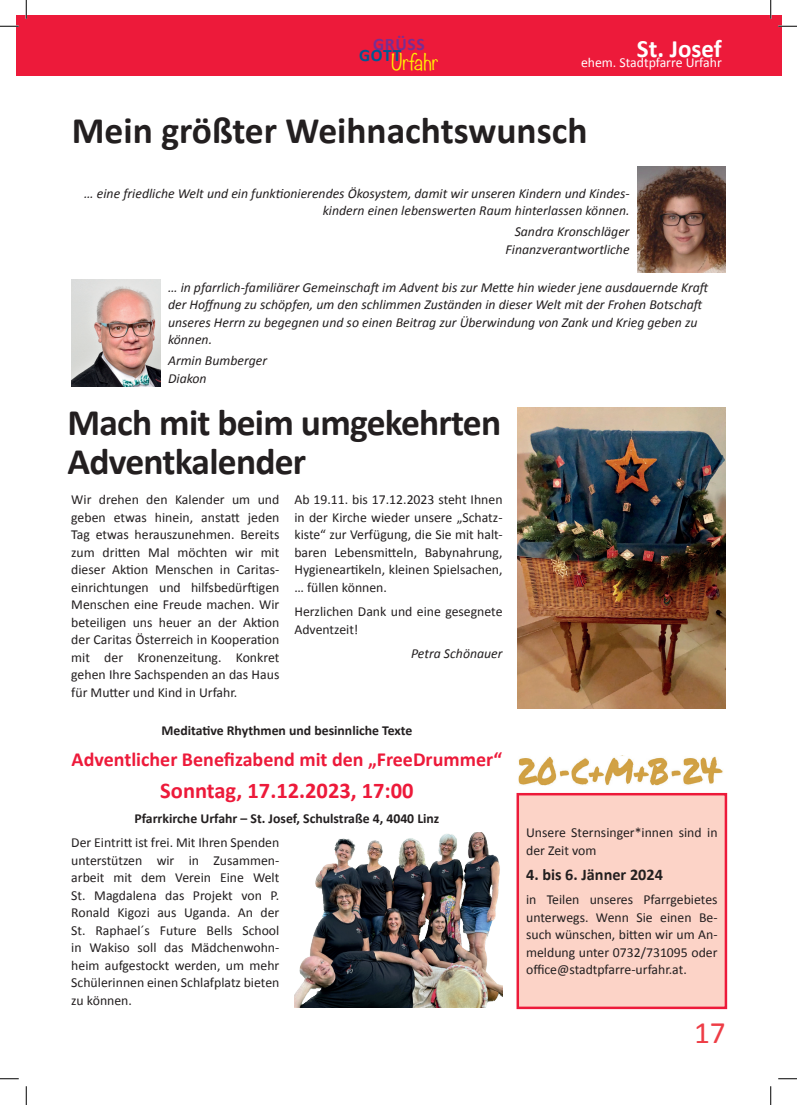
<style>
.page{position:relative;width:797px;height:1105px;background:#fff}
.page>*{position:absolute;margin:0;border:0;box-sizing:border-box;transform-origin:0 0}
.t1{font:700 37.5px/38.8px "Calibri";letter-spacing:-.02em;color:#231f20}
.t2{font:700 37.5px "Calibri";color:#231f20}
.t3{font:31.25px "Calibri";color:#ee3d46}
.t4{font:700 25px "Calibri";color:#fff}
.t5{font:700 22.5px "Calibri";color:#ed1a3a}
.t6{font:700 20px "Calibri";color:#ed1a3a}
.t7{font:300 20px "Noteworthy";color:#fff101}
.t8{font:700 17.5px "Calibri";letter-spacing:.04em;color:#792e92}
.t9{font:700 16.25px "Calibri";color:#231f20}
.t10{font:13.75px/17.5px "Calibri";color:#231f20;text-align:justify}
.t11{font:italic 13.75px/17.5px "Calibri";color:#231f20;text-align:right}
.t12{font:700 13.75px "Calibri";color:#231f20}
.t13{font:13.75px "Calibri";color:#fff}
</style>
<div class="page">
<div style="left:16px;top:16px;width:765px;height:60px;background:#ed1a3a"></div>
<img style="left:517px;top:407px;width:209px;height:301px">
<div style="left:518px;top:794px;width:208px;height:214px;background:#fcd3c7"></div>
<div style="left:516px;top:793px;width:211px;height:216px;border:2px solid #ed1a3a"></div>
<img style="left:294px;top:833px;width:208px;height:175px">
<img style="left:637px;top:166px;width:88px;height:106px">
<img style="left:71px;top:280px;width:89px;height:106px">
<img style="left:518px;top:755px;width:205px;height:31px">
<svg style="left:0;top:25px;width:19px;height:2px"></svg>
<svg style="left:778px;top:25px;width:19px;height:2px"></svg>
<svg style="left:0;top:1078px;width:19px;height:1px"></svg>
<svg style="left:778px;top:1078px;width:19px;height:1px"></svg>
<svg style="left:25px;top:0;width:2px;height:19px"></svg>
<svg style="left:25px;top:1086px;width:2px;height:19px"></svg>
<svg style="left:770px;top:0;width:1px;height:19px"></svg>
<svg style="left:770px;top:1086px;width:1px;height:19px"></svg>
<p class="t8" style="left:373px;top:33px;width:53px">GRÜSS</p>
<h3 class="t7" style="left:359px;top:44px;width:81px"><sup>GOTT</sup>Urfahr</h3>
<p class="t13" style="left:581px;top:54px;width:142px">ehem. Stadtpfarre Urfahr</p>
<h3 class="t4" style="left:637px;top:32px;width:86px">St. Josef</h3>
<h1 class="t2" style="left:72px;top:107px;width:517px">Mein größter Weihnachtswunsch</h1>
<p class="t11" style="left:84px;top:184px;width:547px">… eine friedliche Welt und ein funktionierendes Ökosystem, damit wir unseren Kindern und Kindes&shy;kindern einen lebenswerten Raum hinterlassen können.</p>
<p class="t11" style="left:505px;top:222px;width:125px">Sandra Kronschläger<br>Finanzverantwortliche</p>
<p class="t11" style="left:168px;top:278px;width:543px;text-align:left">… in pfarrlich-familiärer Gemeinschaft im Advent bis zur Mette hin wieder jene ausdauernde Kraft der Hoffnung zu schöpfen, um den schlimmen Zuständen in dieser Welt mit der Frohen Botschaft unseres Herrn zu begegnen und so einen Beitrag zur Überwindung von Zank und Krieg geben zu können.</p>
<p class="t11" style="left:168px;top:351px;width:101px;text-align:left">Armin Bumberger<br>Diakon</p>
<h1 class="t1" style="left:67px;top:403px;width:435px">Mach mit beim umgekehrten<br>Adventkalender</h1>
<p class="t10" style="left:294px;top:491px;width:210px">Ab 19.11. bis 17.12.2023 steht Ihnen in der Kirche wieder unsere „Schatz&shy;kiste“ zur Verfügung, die Sie mit halt&shy;baren Lebensmitteln, Babynahrung, Hygieneartikeln, kleinen Spielsachen, … füllen können.</p>
<p class="t10" style="left:294px;top:603px;width:210px">Herzlichen Dank und eine gesegnete<br>Adventzeit!</p>
<p class="t11" style="left:411px;top:644px;width:93px">Petra Schönauer</p>
<p class="t10" style="left:71px;top:491px;width:210px">Wir drehen den Kalender um und geben etwas hinein, anstatt jeden Tag etwas herauszunehmen. Bereits zum dritten Mal möchten wir mit dieser Aktion Menschen in Caritas&shy;einrichtungen und hilfsbedürftigen Menschen eine Freude machen. Wir beteiligen uns heuer an der Aktion der Caritas Österreich in Kooperation mit der Kronenzeitung. Konkret gehen Ihre Sachspenden an das Haus für Mutter und Kind in Urfahr.</p>
<p class="t12" style="left:161px;top:721px;width:252px">Meditative Rhythmen und besinnliche Texte</p>
<h3 class="t6" style="left:72px;top:747px;width:432px">Adventlicher Benefizabend mit den „FreeDrummer“</h3>
<h3 class="t5" style="left:160px;top:776px;width:255px">Sonntag, 17.12.2023, 17:00</h3>
<p class="t12" style="left:134px;top:809px;width:306px">Pfarrkirche Urfahr – St. Josef, Schulstraße 4, 4040 Linz</p>
<p class="t10" style="left:71px;top:834px;width:210px">Der Eintritt ist frei. Mit Ihren Spenden unterstützen wir in Zusammen&shy;arbeit mit dem Verein Eine Welt St. Magdalena das Projekt von P.<br>Ronald Kigozi aus Uganda. An der St. Raphael´s Future Bells School in Wakiso soll das Mädchenwohn&shy;heim aufgestockt werden, um mehr Schülerinnen einen Schlafplatz bieten zu können.</p>
<p class="t10" style="left:526px;top:824px;width:193px">Unsere Sternsinger*innen sind in der Zeit vom</p>
<p class="t9" style="left:526px;top:864px;width:138px">4. bis 6. Jänner 2024</p>
<p class="t10" style="left:526px;top:891px;width:193px">in Teilen unseres Pfarrgebietes unterwegs. Wenn Sie einen Be&shy;such wünschen, bitten wir um An&shy;meldung unter 0732/731095 oder office@stadtpfarre-urfahr.at.</p>
<h2 class="t3" style="left:694px;top:1013px;width:33px">17</h2>
</div>
